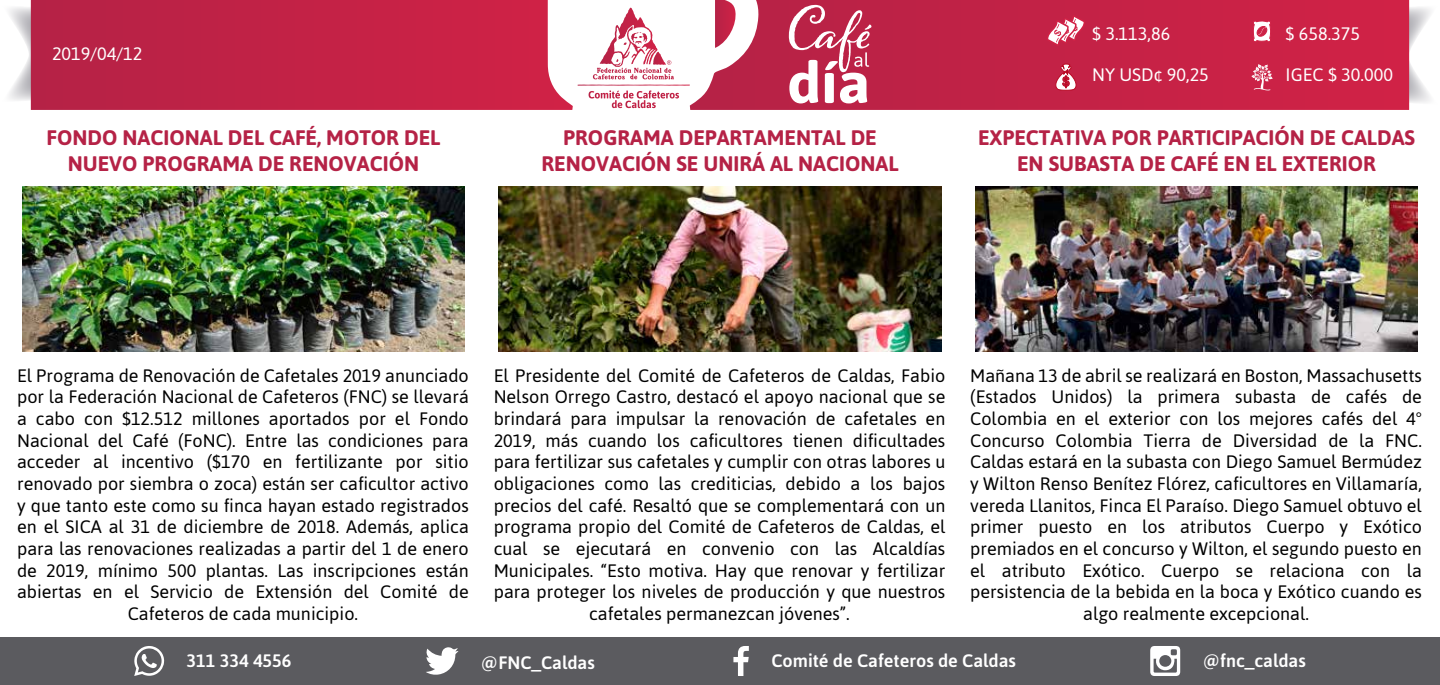
<style>
.page{position:relative;width:1440px;height:685px;background:#fff}
.page>*{position:absolute;margin:0;border:0;box-sizing:border-box;transform-origin:0 0}
.t1{font:700 21px/25.2px "Asap";color:#b52246;text-align:center}
.t2{font:18px/21.6px "Asap";color:#000;text-align:center}
.t3{font:500 18px "Asap";color:#fff}
.t4{font:18px "Asap";color:#fff}
</style>
<div class="page">
<svg style="left:9px;top:4px;width:22px;height:99px"></svg>
<svg style="left:1409px;top:4px;width:22px;height:101px"></svg>
<svg style="left:31px;top:0;width:542px;height:110px;background:#c42a4d"></svg>
<svg style="left:690px;top:0;width:719px;height:110px;background:#c82f51"></svg>
<svg style="left:577px;top:8px;width:113px;height:100px"></svg>
<div style="left:0;top:636px;width:1440px;height:48px;background:#5b5b5f"></div>
<svg style="left:426px;top:647px;width:32px;height:27px"></svg>
<svg style="left:733px;top:646px;width:16px;height:29px"></svg>
<svg style="left:1150px;top:646px;width:30px;height:29px"></svg>
<svg style="left:134px;top:646px;width:30px;height:29px"></svg>
<svg style="left:789px;top:5px;width:82px;height:98px"></svg>
<img style="left:499px;top:186px;width:442px;height:165px">
<img style="left:975px;top:186px;width:443px;height:165px">
<img style="left:22px;top:186px;width:443px;height:165px">
<svg style="left:1253px;top:20px;width:18px;height:22px"></svg>
<svg style="left:1055px;top:64px;width:21px;height:28px"></svg>
<svg style="left:1047px;top:15px;width:38px;height:31px"></svg>
<svg style="left:1251px;top:64px;width:22px;height:26px"></svg>
<p class="t4" style="left:52px;top:42px;width:92px">2019/04/12</p>
<p class="t1" style="left:47px;top:124px;width:395px">FONDO NACIONAL DEL CAFÉ, MOTOR DEL<br>NUEVO PROGRAMA DE RENOVACIÓN</p>
<p class="t4" style="left:1092px;top:22px;width:80px">$ 3.113,86</p>
<p class="t4" style="left:1092px;top:62px;width:118px">NY USD¢ 90,25</p>
<p class="t4" style="left:1286px;top:22px;width:76px">$ 658.375</p>
<p class="t4" style="left:1286px;top:62px;width:109px">IGEC $ 30.000</p>
<p class="t1" style="left:541px;top:124px;width:359px">PROGRAMA DEPARTAMENTAL DE<br>RENOVACIÓN SE UNIRÁ AL NACIONAL</p>
<p class="t1" style="left:978px;top:124px;width:439px">EXPECTATIVA POR PARTICIPACIÓN DE CALDAS<br>EN SUBASTA DE CAFÉ EN EL EXTERIOR</p>
<p class="t2" style="left:17px;top:364px;width:453px">El Programa de Renovación de Cafetales 2019 anunciado por la Federación Nacional de Cafeteros (FNC) se llevará a cabo con $12.512 millones aportados por el Fondo Nacional del Café (FoNC). Entre las condiciones para acceder al incentivo ($170 en fertilizante por sitio renovado por siembra o zoca) están ser caficultor activo y que tanto este como su finca hayan estado registrados en el SICA al 31 de diciembre de 2018. Además, aplica para las renovaciones realizadas a partir del 1 de enero de 2019, mínimo 500 plantas. Las inscripciones están abiertas en el Servicio de Extensión del Comité de Cafeteros de cada municipio.</p>
<p class="t2" style="left:494px;top:364px;width:453px">El Presidente del Comité de Cafeteros de Caldas, Fabio Nelson Orrego Castro, destacó el apoyo nacional que se brindará para impulsar la renovación de cafetales en 2019, más cuando los caficultores tienen dificultades para fertilizar sus cafetales y cumplir con otras labores u obligaciones como las crediticias, debido a los bajos precios del café. Resaltó que se complementará con un programa propio del Comité de Cafeteros de Caldas, el cual se ejecutará en convenio con las Alcaldías Municipales. “Esto motiva. Hay que renovar y fertilizar para proteger los niveles de producción y que nuestros cafetales permanezcan jóvenes”.</p>
<p class="t2" style="left:970px;top:364px;width:453px">Mañana 13 de abril se realizará en Boston, Massachusetts (Estados Unidos) la primera subasta de cafés de Colombia en el exterior con los mejores cafés del 4° Concurso Colombia Tierra de Diversidad de la FNC.<br>Caldas estará en la subasta con Diego Samuel Bermúdez y Wilton Renso Benítez Flórez, caficultores en Villamaría, vereda Llanitos, Finca El Paraíso. Diego Samuel obtuvo el primer puesto en los atributos Cuerpo y Exótico premiados en el concurso y Wilton, el segundo puesto en el atributo Exótico. Cuerpo se relaciona con la persistencia de la bebida en la boca y Exótico cuando es algo realmente excepcional.</p>
<p class="t3" style="left:187px;top:648px;width:106px">311 334 4556</p>
<p class="t3" style="left:481px;top:650px;width:115px">@FNC_Caldas</p>
<p class="t3" style="left:771px;top:648px;width:246px">Comité de Cafeteros de Caldas</p>
<p class="t3" style="left:1203px;top:647px;width:105px">@fnc_caldas</p>
</div>
